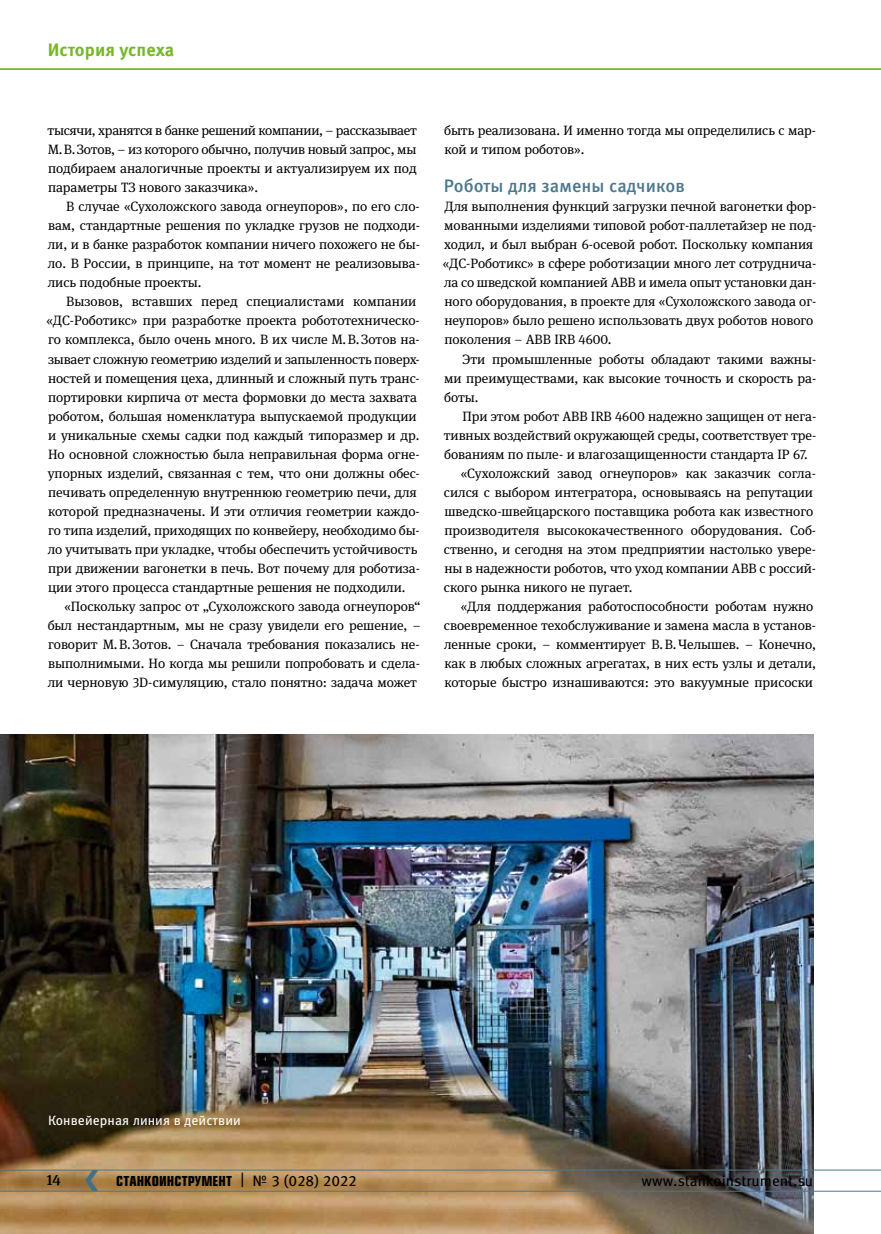
<style>
.page{position:relative;width:881px;height:1234px;background:#fff}
.page>*{position:absolute;margin:0;border:0;box-sizing:border-box;transform-origin:0 0}
.t1{font:500 18px "Meta Pro";letter-spacing:.005em;color:#4b788c}
.t2{font:700 18px "Meta Pro";letter-spacing:.005em;color:#76b82a}
.t3{font:15px "Eurostile Con Hea";letter-spacing:.005em;color:#000}
.t4{font:15px "Meta Pro";color:#000}
.t5{font:500 15px "Meta Serif Pro";color:#000}
.t6{font:13.5px/19px "Meta Serif Pro";letter-spacing:-.005em;color:#000;text-align:justify}
.t7{font:13.5px "Meta Pro";letter-spacing:.005em;color:#fff}
.s1{font-family:"Meta Pro"}
</style>
<div class="page">
<img style="left:0;top:734px;width:813px;height:499px">
<hr style="left:0;top:1190px;width:880px;height:1px;background:#4b788c">
<hr style="left:0;top:1169px;width:880px;height:1px;background:#4b788c">
<svg style="left:0;top:1169px;width:98px;height:21px;background:#9b7c4f"></svg>
<svg style="left:0;top:68px;width:880px;height:2px;background:#85bf42"></svg>
<h1 class="t2" style="left:48px;top:36px;width:128px">История успеха</h1>
<p class="t6" style="left:48px;top:120px;width:370px">тысячи, хранятся в банке решений компании, – рассказывает М.В.Зотов, – из которого обычно, получив новый запрос, мы подбираем аналогичные проекты и актуализируем их под параметры ТЗ нового заказчика».</p>
<p class="t6" style="left:48px;top:196px;width:373px;text-indent:18px">В случае «Сухоложского завода огнеупоров», по его сло‑ вам, стандартные решения по укладке грузов не подходи‑ ли, и в банке разработок компании ничего похожего не бы‑ ло. В России, в принципе, на тот момент не реализовыва‑ лись подобные проекты.</p>
<p class="t6" style="left:46px;top:291px;width:375px;text-align:left;text-indent:20px">Вызовов, вставших перед специалистами компании «ДС-Роботикс» при разработке проекта робототехническо‑ го комплекса, было очень много. В их числе М.В.Зотов на‑ зывает сложную геометрию изделий и запыленность поверх‑ ностей и помещения цеха, длинный и сложный путь транс‑ портировки кирпича от места формовки до места захвата роботом, большая номенклатура выпускаемой продукции и уникальные схемы садки под каждый типоразмер и др.<br>Но основной сложностью была неправильная форма огне&shy;упорных изделий, связанная с тем, что они должны обес‑ печивать определенную внутреннюю геометрию печи, для которой предназначены. И эти отличия геометрии каждо‑ го типа изделий, приходящих по конвейеру, необходимо бы‑ ло учитывать при укладке, чтобы обеспечить устойчивость при движении вагонетки в печь. Вот почему для роботиза‑ ции этого процесса стандартные решения не подходили.</p>
<p class="t6" style="left:48px;top:596px;width:374px;text-indent:16px">«Поскольку запрос от „Сухоложского завода огнеупоров“ был нестандартным, мы не сразу увидели его решение, – говорит М.В.Зотов. – Сначала требования показались не‑ выполнимыми. Но когда мы решили попробовать и сдела‑ ли черновую 3D-симуляцию, стало понятно: задача может</p>
<p class="t6" style="left:444px;top:120px;width:373px">быть реализована. И именно тогда мы определились с мар‑ кой и типом роботов».</p>
<h1 class="t1" style="left:444px;top:172px;width:242px">Роботы для замены садчиков</h1>
<p class="t6" style="left:442px;top:196px;width:375px;text-align:left">Для выполнения функций загрузки печной вагонетки фор‑ мованными изделиями типовой робот--паллетайзер не под‑ ходил, и был выбран 6‑осевой робот. Поскольку компания «ДС-Роботикс» в сфере роботизации много лет сотруднича‑ ла со шведской компанией ABB и имела опыт установки дан‑ ного оборудования, в проекте для «Сухоложского завода ог‑ неупоров» было решено использовать двух роботов нового поколения – ABB IRB 4600.</p>
<p class="t6" style="left:444px;top:348px;width:373px;text-indent:18px">Эти промышленные роботы обладают такими важны‑ ми преимуществами, как высокие точность и скорость ра‑ боты.</p>
<p class="t6" style="left:462px;top:405px;width:355px">При этом робот ABB IRB 4600 надежно защищен от нега‑</p>
<p class="t6" style="left:444px;top:424px;width:373px">тивных воздействий окружающей среды, соответствует тре‑</p>
<p class="t6" style="left:444px;top:443px;width:365px">бованиям по пыле- и влагозащищенности стандарта IР 67.</p>
<p class="t6" style="left:460px;top:462px;width:357px">«Сухоложский завод огнеупоров» как заказчик согла‑</p>
<p class="t6" style="left:443px;top:482px;width:370px">сился с выбором интегратора, основываясь на репутации</p>
<p class="t6" style="left:444px;top:501px;width:370px">шведско--швейцарского поставщика робота как известного</p>
<p class="t6" style="left:444px;top:520px;width:373px">производителя высококачественного оборудования. Соб‑</p>
<p class="t6" style="left:443px;top:539px;width:373px">ственно, и сегодня на этом предприятии настолько увере‑</p>
<p class="t6" style="left:444px;top:558px;width:373px">ны в надежности роботов, что уход компании ABB с россий‑</p>
<p class="t6" style="left:443px;top:577px;width:190px">ского рынка никого не пугает.</p>
<p class="t6" style="left:460px;top:596px;width:354px">«Для поддержания работоспособности роботам нужно</p>
<p class="t6" style="left:443px;top:615px;width:373px">своевременное техобслуживание и замена масла в установ‑</p>
<p class="t6" style="left:444px;top:634px;width:373px">ленные сроки, – комментирует В.В.Челышев. – Конечно,</p>
<p class="t6" style="left:444px;top:653px;width:373px">как в любых сложных агрегатах, в них есть узлы и детали,</p>
<p class="t6" style="left:444px;top:672px;width:370px">которые быстро изнашиваются: это вакуумные присоски</p>
<p class="t7" style="left:48px;top:1109px;width:194px">Конвейерная линия в действии</p>
<p class="t5" style="left:47px;top:1168px;width:16px">14</p>
<p class="t3" style="left:116px;top:1169px;width:242px">СТАНКОИНСТРУМЕНТ <span class="s1">| № 3 (028) 2022</span></p>
<p class="t4" style="left:641px;top:1168px;width:173px">www.stankoinstrument.su</p>
</div>
